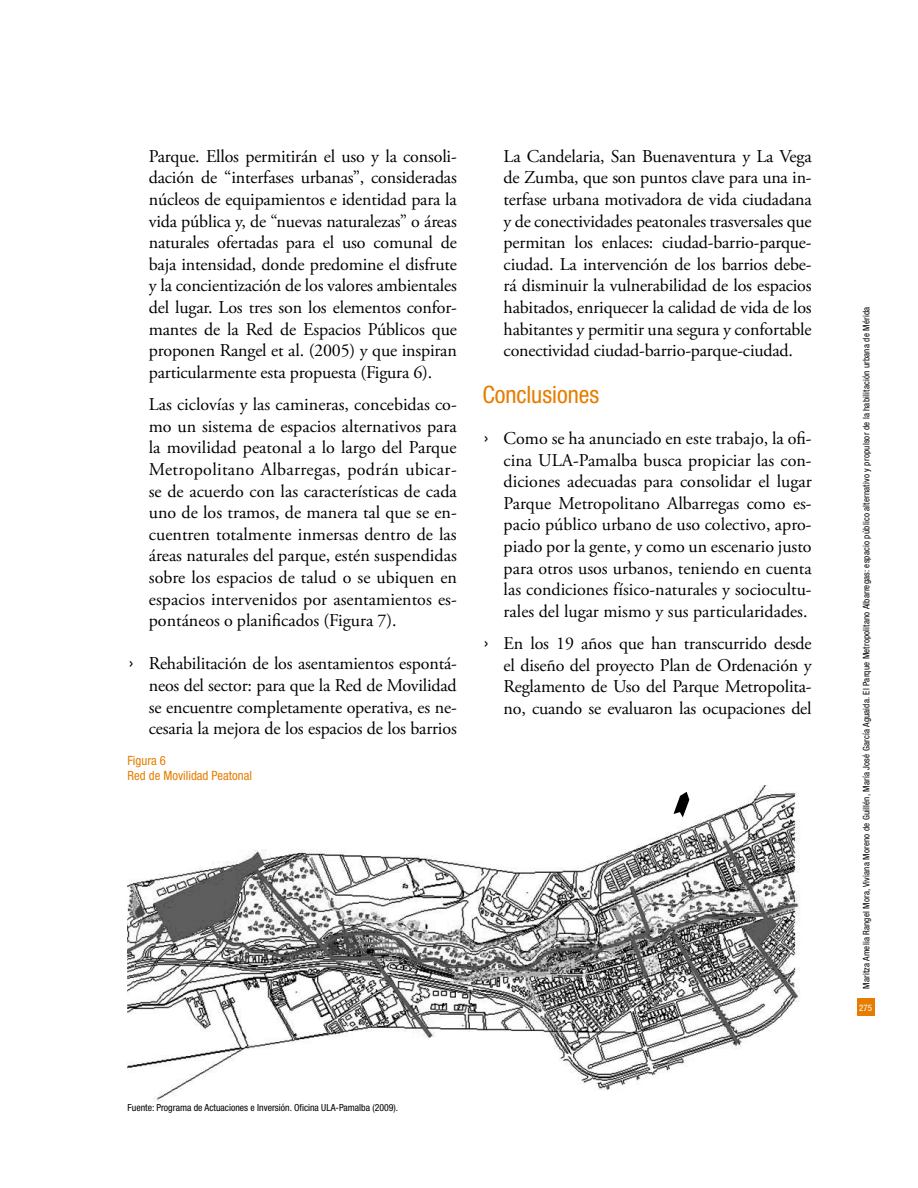
<style>
.page{position:relative;width:918px;height:1188px;background:#fff}
.page>*{position:absolute;margin:0;border:0;box-sizing:border-box;transform-origin:0 0}
.t1{font:condensed 24px "Helvetica Neue";color:#e67d00}
.t2{font:18px/21.6px "Adobe Garamond Pro";letter-spacing:-.01em;color:#000;text-align:justify}
.t3{font:condensed 12.75px/15.3px "Helvetica Neue";color:#e67d00}
.t4{font:condensed 9.75px "Helvetica Neue";color:#000}
.t5{font:condensed 9px "Helvetica Neue";letter-spacing:.02em;color:#000}
.t6{font:condensed 9px "Helvetica Neue";color:#fff}
.s1{font-family:"Helvetica Neue";font-stretch:condensed}
</style>
<div class="page">
<div style="left:857px;top:999px;width:17px;height:17px;background:#e67d00"></div>
<img style="left:128px;top:786px;width:672px;height:315px">
<svg style="left:674px;top:792px;width:15px;height:25px"></svg>
<p class="t2" style="left:149px;top:146px;width:310px">Parque. Ellos permitirán el uso y la consoli&shy;dación de “interfases urbanas”, consideradas núcleos de equipamientos e identidad para la vida pública y, de “nuevas naturalezas” o áreas naturales ofertadas para el uso comunal de baja intensidad, donde predomine el disfrute y la concientización de los valores ambientales del lugar. Los tres son los elementos confor&shy;mantes de la Red de Espacios Públicos que proponen Rangel et al. (2005) y que inspiran particularmente esta propuesta (Figura 6).</p>
<p class="t2" style="left:149px;top:394px;width:310px">Las ciclovías y las camineras, concebidas co&shy;mo un sistema de espacios alternativos para la movilidad peatonal a lo largo del Parque Metropolitano Albarregas, podrán ubicar&shy;se de acuerdo con las características de cada uno de los tramos, de manera tal que se en&shy;cuentren totalmente inmersas dentro de las áreas naturales del parque, estén suspendidas sobre los espacios de talud o se ubiquen en espacios intervenidos por asentamientos es&shy;pontáneos o planificados (Figura 7).</p>
<p class="t2" style="left:149px;top:653px;width:310px;text-indent:-19px"><span class="s1">›</span> Rehabilitación de los asentamientos espontá&shy;neos del sector: para que la Red de Movilidad se encuentre completamente operativa, es ne&shy;cesaria la mejora de los espacios de los barrios</p>
<p class="t3" style="left:128px;top:753px;width:126px">Figura 6<br>Red de Movilidad Peatonal</p>
<p class="t2" style="left:504px;top:146px;width:310px">La Candelaria, San Buenaventura y La Vega de Zumba, que son puntos clave para una in&shy;terfase urbana motivadora de vida ciudadana y de conectividades peatonales trasversales que permitan los enlaces: ciudad-barrio-parque&shy;ciudad. La intervención de los barrios debe&shy;rá disminuir la vulnerabilidad de los espacios habitados, enriquecer la calidad de vida de los habitantes y permitir una segura y confortable conectividad ciudad-barrio-parque-ciudad.</p>
<h1 class="t1" style="left:482px;top:381px;width:118px">Conclusiones</h1>
<p class="t2" style="left:504px;top:428px;width:310px;text-indent:-19px"><span class="s1">›</span> Como se ha anunciado en este trabajo, la ofi&shy;cina ULA-Pamalba busca propiciar las con&shy;diciones adecuadas para consolidar el lugar Parque Metropolitano Albarregas como es&shy;pacio público urbano de uso colectivo, apro&shy;piado por la gente, y como un escenario justo para otros usos urbanos, teniendo en cuenta las condiciones físico-naturales y sociocultu&shy;rales del lugar mismo y sus particularidades.</p>
<p class="t2" style="left:504px;top:633px;width:310px;text-indent:-19px"><span class="s1">›</span> En los 19 años que han transcurrido desde el diseño del proyecto Plan de Ordenación y Reglamento de Uso del Parque Metropolita&shy;no, cuando se evaluaron las ocupaciones del</p>
<p class="t4" style="left:128px;top:1102px;width:272px">Fuente: Programa de Actuaciones e Inversión. Oficina ULA-Pamalba (2009).</p>
<p class="t5" style="left:861px;top:989px;width:683px;rotate:-90deg">Maritza Amelia Rangel Mora, Viviana Moreno de Guillén, María José García Aguaida. El Parque Metropolitano Albarregas: espacio público alternativo y propulsor de la habilitación urbana de Mérida</p>
<p class="t6" style="left:859px;top:1003px;width:14px">275</p>
</div>
